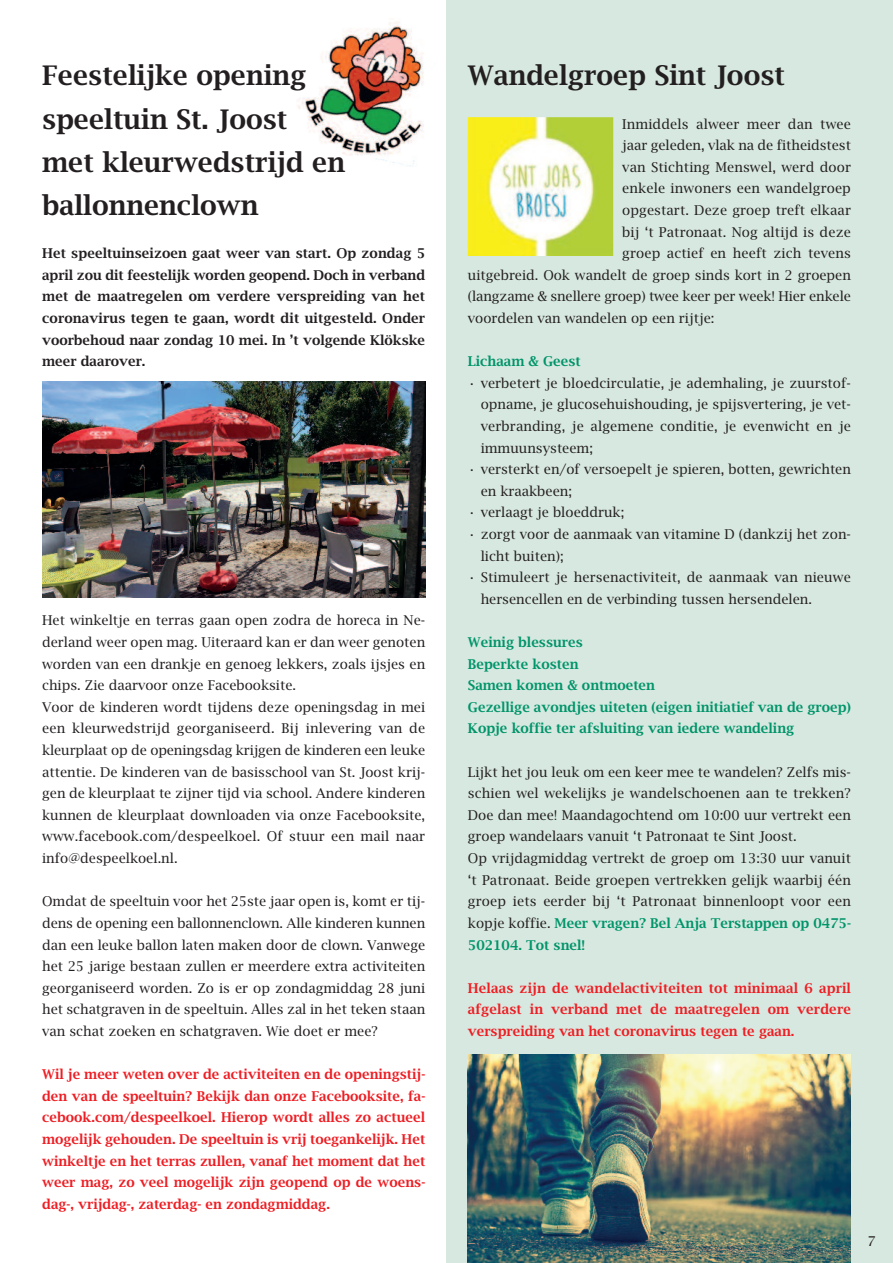
<style>
.page{position:relative;width:893px;height:1263px;background:#fff}
.page>*{position:absolute;margin:0;border:0;box-sizing:border-box;transform-origin:0 0}
.t1{font:600 27px/43.2px "Lucida Bright";color:#231f20}
.t2{font:13.5px/21.6px "Lucida Bright";color:#231f20}
.t3{font:600 13.5px/21.6px "Lucida Bright";color:#ee1d23;text-align:justify}
.t4{font:600 13.5px/21.6px "Lucida Bright";color:#231f20;text-align:justify}
.t5{font:600 13.5px/21.6px "Lucida Bright";color:#009469}
.s1{font-weight:600;color:#009469}
</style>
<div class="page">
<hr style="left:0;top:0;width:1px;height:610px;background:#c6eafa">
<div style="left:446px;top:0;width:447px;height:1263px;background:#d7e8e0"></div>
<img style="left:468px;top:117px;width:145px;height:139px">
<img style="left:468px;top:1054px;width:383px;height:209px">
<img style="left:298px;top:21px;width:126px;height:146px">
<img style="left:42px;top:381px;width:383px;height:216px">
<h1 class="t1" style="left:42px;top:54px;width:304px">Feestelijke opening speeltuin St. Joost met kleurwedstrijd en ballonnenclown</h1>
<p class="t4" style="left:42px;top:243px;width:385px">Het speeltuinseizoen gaat weer van start. Op zondag 5 april zou dit feestelijk worden geopend. Doch in verband met de maatregelen om verdere verspreiding van het coronavirus tegen te gaan, wordt dit uitgesteld. Onder voorbehoud naar zondag 10 mei. In ’t volgende Klökske meer daarover.</p>
<p class="t2" style="left:42px;top:610px;width:385px">Het winkeltje en terras gaan open zodra de horeca in Ne&shy;derland weer open mag. Uiteraard kan er dan weer genoten worden van een drankje en genoeg lekkers, zoals ijsjes en chips. Zie daarvoor onze Facebooksite.<br>Voor de kinderen wordt tijdens deze openingsdag in mei een kleurwedstrijd georganiseerd. Bij inlevering van de kleurplaat op de openingsdag krijgen de kinderen een leuke attentie. De kinderen van de basisschool van St. Joost krij&shy;gen de kleurplaat te zijner tijd via school. Andere kinderen kunnen de kleurplaat downloaden via onze Facebooksite, www.facebook.com/despeelkoel. Of stuur een mail naar info@despeelkoel.nl.</p>
<p class="t2" style="left:42px;top:891px;width:385px;text-align:justify">Omdat de speeltuin voor het 25ste jaar open is, komt er tij&shy;dens de opening een ballonnenclown. Alle kinderen kunnen dan een leuke ballon laten maken door de clown. Vanwege het 25 jarige bestaan zullen er meerdere extra activiteiten georganiseerd worden. Zo is er op zondagmiddag 28 juni het schatgraven in de speeltuin. Alles zal in het teken staan van schat zoeken en schatgraven. Wie doet er mee?</p>
<p class="t3" style="left:42px;top:1064px;width:385px">Wil je meer weten over de activiteiten en de openingstij&shy;den van de speeltuin? Bekijk dan onze Facebooksite, fa&shy;cebook.com/despeelkoel. Hierop wordt alles zo actueel mogelijk gehouden. De speeltuin is vrij toegankelijk. Het winkeltje en het terras zullen, vanaf het moment dat het weer mag, zo veel mogelijk zijn geopend op de woens&shy;dag-, vrijdag-, zaterdag- en zondagmiddag.</p>
<h1 class="t1" style="left:468px;top:54px;width:319px">Wandelgroep Sint Joost</h1>
<p class="t2" style="left:622px;top:113px;width:230px">Inmiddels alweer meer dan twee</p>
<p class="t2" style="left:622px;top:135px;width:230px">jaar geleden, vlak na de fitheidstest</p>
<p class="t2" style="left:622px;top:156px;width:230px">van Stichting Menswel, werd door</p>
<p class="t2" style="left:622px;top:178px;width:230px">enkele inwoners een wandelgroep</p>
<p class="t2" style="left:622px;top:200px;width:230px">opgestart. Deze groep treft elkaar</p>
<p class="t2" style="left:622px;top:221px;width:230px">bij ‘t Patronaat. Nog altijd is deze</p>
<p class="t2" style="left:622px;top:243px;width:230px">groep actief en heeft zich tevens</p>
<p class="t2" style="left:468px;top:264px;width:385px">uitgebreid. Ook wandelt de groep sinds kort in 2 groepen</p>
<p class="t2" style="left:468px;top:286px;width:385px">(langzame &amp; snellere groep) twee keer per week! Hier enkele</p>
<p class="t2" style="left:468px;top:308px;width:248px">voordelen van wandelen op een rijtje:</p>
<p class="t5" style="left:468px;top:351px;width:114px">Lichaam &amp; Geest</p>
<p class="t2" style="left:481px;top:372px;width:372px;text-align:justify;text-indent:-13px">• verbetert je bloedcirculatie, je ademhaling, je zuurstof&shy;opname, je glucosehuishouding, je spijsvertering, je vet&shy;verbranding, je algemene conditie, je evenwicht en je immuunsysteem;</p>
<p class="t2" style="left:481px;top:459px;width:372px;text-indent:-13px">• versterkt en/of versoepelt je spieren, botten, gewrichten en kraakbeen;</p>
<p class="t2" style="left:468px;top:502px;width:158px">• verlaagt je bloeddruk;</p>
<p class="t2" style="left:481px;top:524px;width:372px;text-indent:-13px">• zorgt voor de aanmaak van vitamine D (dankzij het zon&shy;licht buiten);</p>
<p class="t2" style="left:481px;top:567px;width:372px;text-indent:-13px">• Stimuleert je hersenactiviteit, de aanmaak van nieuwe hersencellen en de verbinding tussen hersendelen.</p>
<p class="t5" style="left:468px;top:632px;width:385px">Weinig blessures<br>Beperkte kosten<br>Samen komen &amp; ontmoeten<br>Gezellige avondjes uiteten (eigen initiatief van de groep)<br>Kopje koffie ter afsluiting van iedere wandeling</p>
<p class="t2" style="left:468px;top:761px;width:385px">Lijkt het jou leuk om een keer mee te wandelen? Zelfs mis&shy;schien wel wekelijks je wandelschoenen aan te trekken?<br>Doe dan mee! Maandagochtend om 10:00 uur vertrekt een groep wandelaars vanuit ‘t Patronaat te Sint Joost.<br>Op vrijdagmiddag vertrekt de groep om 13:30 uur vanuit ‘t Patronaat. Beide groepen vertrekken gelijk waarbij één groep iets eerder bij ‘t Patronaat binnenloopt voor een kopje koffie. <span class="s1">Meer vragen? Bel Anja Terstappen op 0475- 502104. Tot snel!</span></p>
<p class="t3" style="left:468px;top:977px;width:385px">Helaas zijn de wandelactiviteiten tot minimaal 6 april afgelast in verband met de maatregelen om verdere verspreiding van het coronavirus tegen te gaan.</p>
<p class="t2" style="left:867px;top:1230px;width:10px">7</p>
</div>
